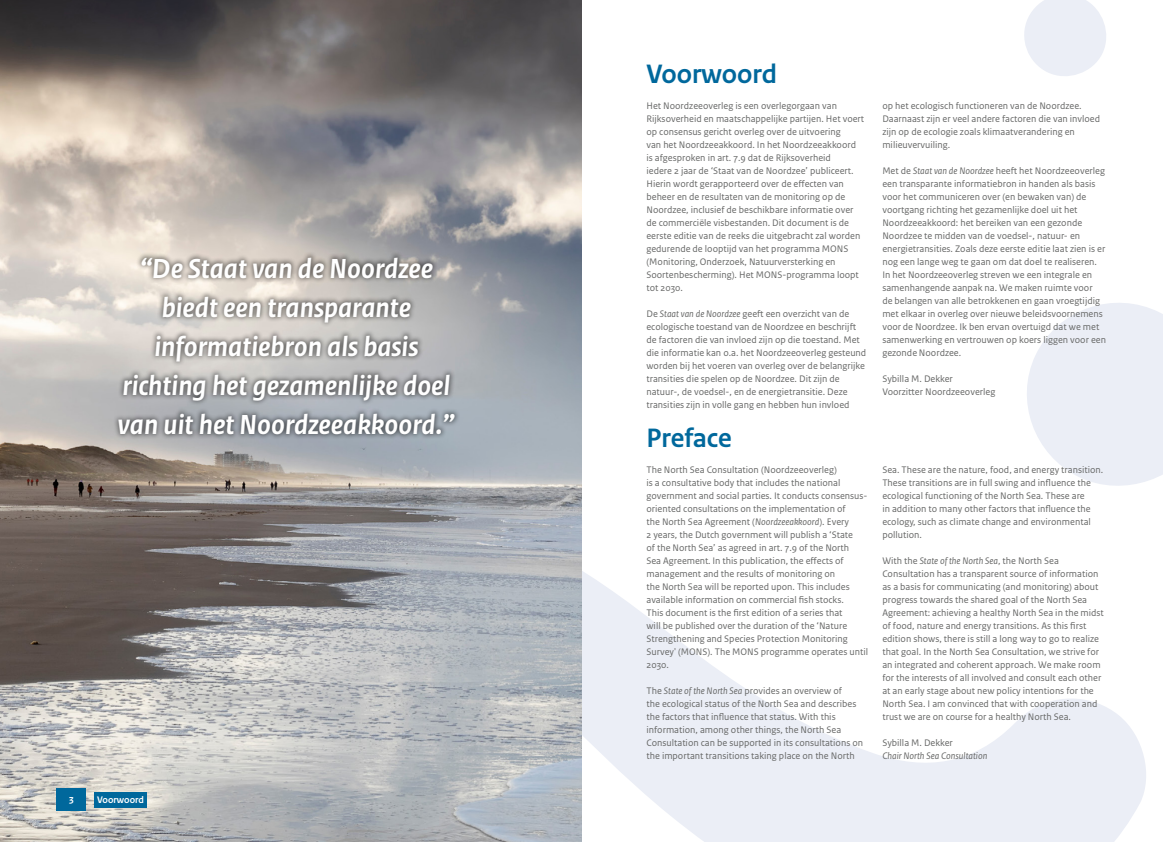
<style>
.page{position:relative;width:1163px;height:842px;background:#fff}
.page>*{position:absolute;margin:0;border:0;box-sizing:border-box;transform-origin:0 0}
.t1{font:italic 700 29px/39px "Rijksoverheid Sans Text";color:#fff;text-align:center}
.t2{font:700 28px "Rijksoverheid Sans Heading";color:#00689c}
.t3{font:10px/13px "Rijksoverheid Sans Text";color:#666766}
.t4{font:italic 10px "Rijksoverheid Sans Text";color:#666766}
.t5{font:700 10px "Rijksoverheid Sans Heading";color:#fff}
.t6{font:700 10px "Rijksoverheid Sans Text";color:#fff}
.s1{font-style:italic}
</style>
<div class="page">
<svg style="left:1027px;top:303px;width:135px;height:176px;background:#edf0f7"></svg>
<svg style="left:581px;top:470px;width:571px;height:372px"></svg>
<svg style="left:1024px;top:0;width:82px;height:76px"></svg>
<img style="left:0;top:0;width:581px;height:842px">
<div style="left:113px;top:251px;width:347px;height:189px;background:#000;opacity:.5"></div>
<div style="left:57px;top:788px;width:29px;height:23px;background:#00689c"></div>
<div style="left:94px;top:793px;width:53px;height:15px;background:#00689c"></div>
<h1 class="t1" style="left:118px;top:249px;width:338px">“De Staat van de Noordzee biedt een transparante informatiebron als basis richting het gezamenlijke doel van uit het Noordzeeakkoord.”</h1>
<p class="t6" style="left:69px;top:793px;width:6px">3</p>
<p class="t5" style="left:97px;top:794px;width:48px">Voorwoord</p>
<h2 class="t2" style="left:646px;top:58px;width:132px">Voorwoord</h2>
<p class="t3" style="left:646px;top:99px;width:219px">Het Noordzeeoverleg is een overlegorgaan van Rijksoverheid en maatschappelijke partijen. Het voert op consensus gericht overleg over de uitvoering<br>van het Noordzeeakkoord. In het Noordzeeakkoord is afgesproken in art. 7.9 dat de Rijksoverheid<br>iedere 2 jaar de ‘Staat van de Noordzee’ publiceert.<br>Hierin wordt gerapporteerd over de effecten van beheer en de resultaten van de monitoring op de Noordzee, inclusief de beschikbare informatie over de commerciële visbestanden. Dit document is de eerste editie van de reeks die uitgebracht zal worden gedurende de looptijd van het programma MONS (Monitoring, Onderzoek, Natuurversterking en Soortenbescherming). Het MONS-programma loopt tot 2030.</p>
<p class="t3" style="left:646px;top:307px;width:221px">De <span class="s1">Staat van de Noordzee</span> geeft een overzicht van de ecologische toestand van de Noordzee en beschrijft de factoren die van invloed zijn op die toestand. Met die informatie kan o.a. het Noordzeeoverleg gesteund worden bij het voeren van overleg over de belangrijke transities die spelen op de Noordzee. Dit zijn de natuur-, de voedsel-, en de energietransitie. Deze transities zijn in volle gang en hebben hun invloed</p>
<h2 class="t2" style="left:646px;top:422px;width:87px">Preface</h2>
<p class="t3" style="left:646px;top:463px;width:223px">The North Sea Consultation (Noordzeeoverleg)<br>is a consultative body that includes the national government and social parties. It conducts consensus&shy;oriented consultations on the implementation of<br>the North Sea Agreement (<span class="s1">Noordzeeakkoord</span>). Every<br>2 years, the Dutch government will publish a ‘State<br>of the North Sea’ as agreed in art. 7.9 of the North<br>Sea Agreement<span class="s1">.</span> In this publication, the effects of management and the results of monitoring on<br>the North Sea will be reported upon. This includes available information on commercial fish stocks.<br>This document is the first edition of a series that<br>will be published over the duration of the ‘Nature Strengthening and Species Protection Monitoring Survey' (MONS). The MONS programme operates until 2030.</p>
<p class="t3" style="left:646px;top:684px;width:218px">The <span class="s1">State of the North Sea</span> provides an overview of<br>the ecological status of the North Sea and describes the factors that influence that status. With this information, among other things, the North Sea Consultation can be supported in its consultations on the important transitions taking place on the North</p>
<p class="t3" style="left:882px;top:99px;width:219px">op het ecologisch functioneren van de Noordzee.<br>Daarnaast zijn er veel andere factoren die van invloed zijn op de ecologie zoals klimaatverandering en milieuvervuiling.</p>
<p class="t3" style="left:882px;top:164px;width:225px">Met de <span class="s1">Staat van de Noordzee</span> heeft het Noordzeeoverleg een transparante informatiebron in handen als basis voor het communiceren over (en bewaken van) de voortgang richting het gezamenlijke doel uit het Noordzeeakkoord: het bereiken van een gezonde Noordzee te midden van de voedsel-, natuur- en energietransities. Zoals deze eerste editie laat zien is er nog een lange weg te gaan om dat doel te realiseren.<br>In het Noordzeeoverleg streven we een integrale en samenhangende aanpak na. We maken ruimte voor<br>de belangen van alle betrokkenen en gaan vroegtijdig met elkaar in overleg over nieuwe beleidsvoornemens voor de Noordzee. Ik ben ervan overtuigd dat we met samenwerking en vertrouwen op koers liggen voor een gezonde Noordzee.</p>
<p class="t3" style="left:882px;top:372px;width:114px">Sybilla M. Dekker<br>Voorzitter Noordzeeoverleg</p>
<p class="t3" style="left:882px;top:463px;width:222px">Sea. These are the nature, food, and energy transition.<br>These transitions are in full swing and influence the ecological functioning of the North Sea. These are<br>in addition to many other factors that influence the ecology, such as climate change and environmental pollution.</p>
<p class="t3" style="left:882px;top:554px;width:223px">With the <span class="s1">State of the North Sea</span>, the North Sea Consultation has a transparent source of information as a basis for communicating (and monitoring) about progress towards the shared goal of the North Sea Agreement: achieving a healthy North Sea in the midst of food, nature and energy transitions. As this first edition shows, there is still a long way to go to realize that goal. In the North Sea Consultation, we strive for an integrated and coherent approach. We make room for the interests of all involved and consult each other at an early stage about new policy intentions for the North Sea. I am convinced that with cooperation and trust we are on course for a healthy North Sea.</p>
<p class="t3" style="left:882px;top:736px;width:72px">Sybilla M. Dekker</p>
<p class="t4" style="left:882px;top:750px;width:107px">Chair North Sea Consultation</p>
</div>
